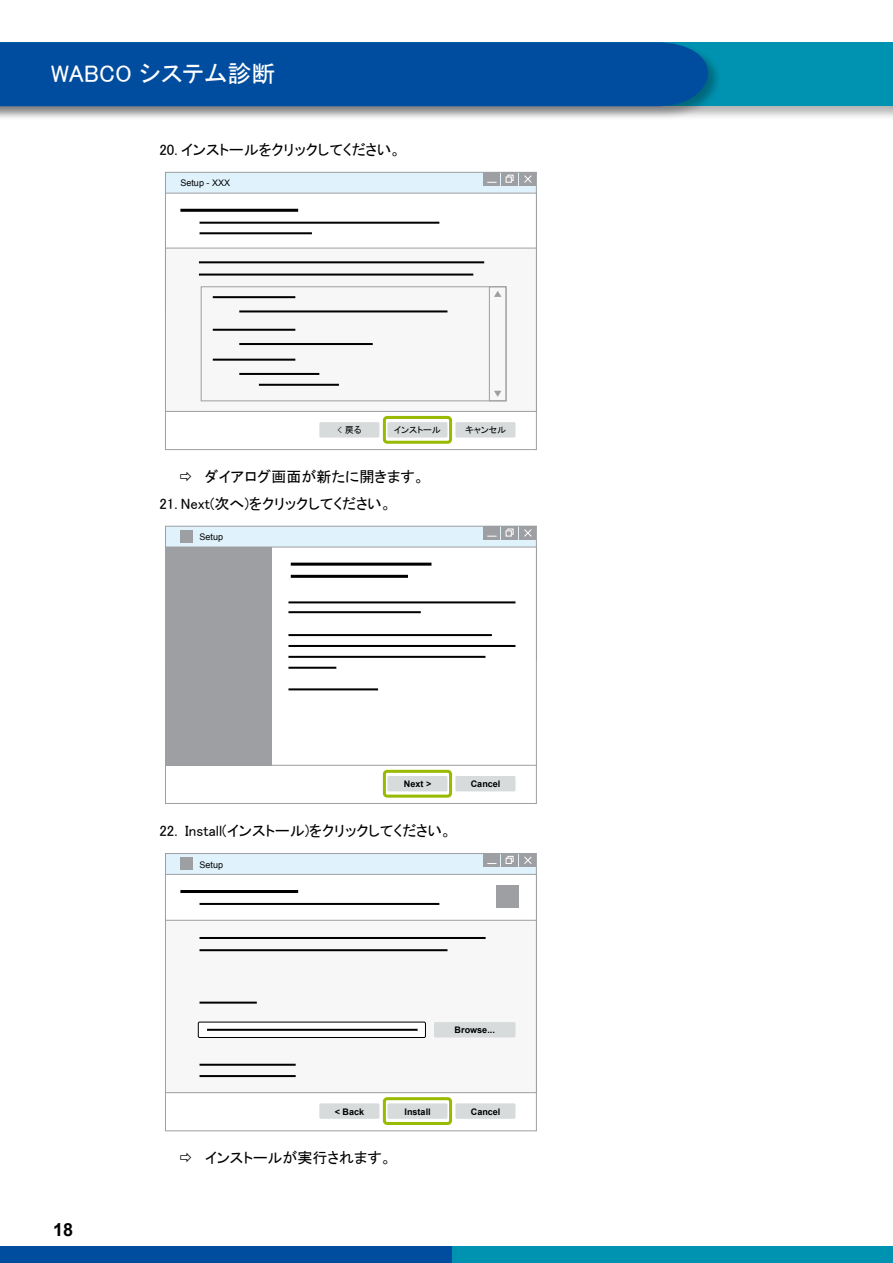
<style>
.page{position:relative;width:893px;height:1263px;background:#fff}
.page>*{position:absolute;margin:0;border:0;box-sizing:border-box;transform-origin:0 0}
.t1{font:24px "MS P Gothic";color:#fff}
.t2{font:700 18px "Arial";color:#000}
.t3{font:15px "MS P Gothic";color:#000}
.t4{font:700 9px "Arial";color:#000}
.t5{font:9px "Arial";color:#000}
.t6{font:9px "MS P Gothic";color:#000}
</style>
<div class="page">
<div style="left:0;top:1246px;width:453px;height:17px;background:#004d9f"></div>
<div style="left:453px;top:1246px;width:440px;height:17px;background:#0093b1"></div>
<div style="left:0;top:40px;width:893px;height:80px;background:#000;opacity:.3"></div>
<div style="left:0;top:43px;width:893px;height:63px;background:#0093b1"></div>
<div style="left:0;top:40px;width:722px;height:81px;background:#000;opacity:.3"></div>
<div style="left:0;top:42px;width:708px;height:64px;background:#004d9f"></div>
<hr style="left:889px;top:40px;width:4px;height:80px;background:#000;opacity:.3">
<hr style="left:892px;top:43px;width:1px;height:63px;background:#0093b1">
<div style="left:165px;top:172px;width:371px;height:134px;background:#e0f3fc"></div>
<div style="left:165px;top:193px;width:371px;height:257px;background:#fff"></div>
<div style="left:165px;top:248px;width:371px;height:163px;background:#f7f7f8"></div>
<div style="left:165px;top:248px;width:372px;height:164px;border:1px solid #9e9fa2"></div>
<hr style="left:180px;top:209px;width:118px;height:3px;background:#000">
<hr style="left:200px;top:222px;width:239px;height:2px;background:#000">
<hr style="left:200px;top:232px;width:112px;height:2px;background:#000">
<hr style="left:199px;top:261px;width:285px;height:2px;background:#000">
<hr style="left:199px;top:274px;width:274px;height:2px;background:#000">
<div style="left:383px;top:416px;width:69px;height:28px;border:3px solid #98ba00;border-radius:3px"></div>
<div style="left:387px;top:422px;width:60px;height:15px;background:#d8dbdc"></div>
<div style="left:319px;top:422px;width:60px;height:15px;background:#d8dbdc"></div>
<div style="left:455px;top:422px;width:60px;height:15px;background:#d8dbdc"></div>
<div style="left:519px;top:172px;width:17px;height:14px;background:#9e9fa2"></div>
<div style="left:501px;top:172px;width:17px;height:14px;background:#9e9fa2"></div>
<div style="left:483px;top:172px;width:17px;height:14px;background:#9e9fa2"></div>
<svg style="left:524px;top:175px;width:8px;height:8px"></svg>
<div style="left:507px;top:175px;width:7px;height:6px;border:1px solid #fff"></div>
<div style="left:506px;top:176px;width:6px;height:7px;border:1px solid #fff"></div>
<div style="left:201px;top:286px;width:306px;height:115px;border:1px solid #9e9fa2"></div>
<hr style="left:213px;top:296px;width:82px;height:2px;background:#000">
<hr style="left:239px;top:310px;width:208px;height:2px;background:#000">
<hr style="left:213px;top:329px;width:82px;height:2px;background:#000">
<hr style="left:239px;top:343px;width:134px;height:2px;background:#000">
<hr style="left:213px;top:359px;width:82px;height:2px;background:#000">
<hr style="left:239px;top:373px;width:80px;height:2px;background:#000">
<hr style="left:259px;top:384px;width:80px;height:2px;background:#000">
<div style="left:489px;top:286px;width:18px;height:115px;border:1px solid #9e9fa2"></div>
<svg style="left:494px;top:291px;width:7px;height:6px"></svg>
<svg style="left:494px;top:391px;width:7px;height:6px"></svg>
<div style="left:165px;top:526px;width:371px;height:134px;background:#e0f3fc"></div>
<div style="left:165px;top:547px;width:371px;height:256px;background:#fff"></div>
<div style="left:165px;top:546px;width:372px;height:258px;border:1px solid #9e9fa2"></div>
<hr style="left:291px;top:563px;width:140px;height:3px;background:#000">
<hr style="left:291px;top:575px;width:117px;height:3px;background:#000">
<div style="left:383px;top:770px;width:69px;height:28px;border:3px solid #98ba00;border-radius:3px"></div>
<div style="left:387px;top:776px;width:60px;height:15px;background:#d8dbdc"></div>
<div style="left:455px;top:776px;width:60px;height:15px;background:#d8dbdc"></div>
<div style="left:519px;top:526px;width:17px;height:14px;background:#9e9fa2"></div>
<div style="left:501px;top:526px;width:17px;height:14px;background:#9e9fa2"></div>
<div style="left:483px;top:526px;width:17px;height:14px;background:#9e9fa2"></div>
<svg style="left:524px;top:529px;width:8px;height:8px"></svg>
<div style="left:507px;top:528px;width:7px;height:7px;border:1px solid #fff"></div>
<div style="left:506px;top:530px;width:6px;height:7px;border:1px solid #fff"></div>
<div style="left:180px;top:530px;width:13px;height:12px;background:#9e9fa2"></div>
<hr style="left:165px;top:765px;width:371px;height:1px;background:#9e9fa2">
<div style="left:165px;top:547px;width:107px;height:218px;background:#9e9fa2"></div>
<hr style="left:288px;top:601px;width:227px;height:2px;background:#000">
<hr style="left:288px;top:611px;width:133px;height:2px;background:#000">
<hr style="left:288px;top:634px;width:204px;height:2px;background:#000">
<hr style="left:288px;top:645px;width:227px;height:2px;background:#000">
<hr style="left:288px;top:656px;width:197px;height:2px;background:#000">
<hr style="left:288px;top:667px;width:48px;height:2px;background:#000">
<hr style="left:288px;top:688px;width:90px;height:2px;background:#000">
<div style="left:165px;top:853px;width:371px;height:135px;background:#e0f3fc"></div>
<div style="left:165px;top:874px;width:371px;height:257px;background:#fff"></div>
<div style="left:519px;top:853px;width:17px;height:14px;background:#9e9fa2"></div>
<div style="left:501px;top:853px;width:17px;height:14px;background:#9e9fa2"></div>
<div style="left:483px;top:853px;width:17px;height:14px;background:#9e9fa2"></div>
<svg style="left:524px;top:856px;width:8px;height:8px"></svg>
<div style="left:507px;top:856px;width:7px;height:6px;border:1px solid #fff"></div>
<svg style="left:506px;top:858px;width:6px;height:6px"></svg>
<div style="left:165px;top:920px;width:371px;height:173px;background:#f7f7f8"></div>
<div style="left:165px;top:920px;width:372px;height:173px;border:1px solid #9e9fa2"></div>
<hr style="left:180px;top:890px;width:118px;height:3px;background:#000">
<hr style="left:200px;top:903px;width:239px;height:2px;background:#000">
<hr style="left:200px;top:1075px;width:96px;height:2px;background:#000">
<hr style="left:200px;top:1064px;width:96px;height:2px;background:#000">
<hr style="left:199px;top:937px;width:287px;height:2px;background:#000">
<hr style="left:199px;top:949px;width:248px;height:2px;background:#000">
<hr style="left:199px;top:1001px;width:58px;height:3px;background:#000">
<div style="left:383px;top:1097px;width:69px;height:28px;border:3px solid #98ba00;border-radius:3px"></div>
<div style="left:387px;top:1103px;width:60px;height:16px;background:#d8dbdc"></div>
<div style="left:319px;top:1103px;width:60px;height:16px;background:#d8dbdc"></div>
<div style="left:455px;top:1103px;width:60px;height:16px;background:#d8dbdc"></div>
<div style="left:434px;top:1022px;width:81px;height:15px;background:#d8dbdc"></div>
<div style="left:198px;top:1022px;width:227px;height:15px;background:#fff"></div>
<div style="left:198px;top:1021px;width:228px;height:17px;border:1px solid #000"></div>
<hr style="left:207px;top:1029px;width:211px;height:2px;background:#000">
<div style="left:180px;top:857px;width:13px;height:13px;background:#9e9fa2"></div>
<div style="left:497px;top:885px;width:22px;height:23px;background:#9e9fa2"></div>
<h1 class="t1" style="left:51px;top:62px;width:226px">WABCO システム診断</h1>
<p class="t3" style="left:159px;top:142px;width:243px">20. インストールをクリックしてください。</p>
<p class="t5" style="left:180px;top:177px;width:51px">Setup - XXX</p>
<p class="t6" style="left:337px;top:425px;width:26px">&lt; 戻る</p>
<p class="t6" style="left:394px;top:425px;width:49px">インストール</p>
<p class="t6" style="left:465px;top:425px;width:43px">キャンセル</p>
<p class="t3" style="left:205px;top:469px;width:222px">ダイアログ画面が新たに開きます。</p>
<p class="t3" style="left:159px;top:496px;width:234px">21. Next(次へ)をクリックしてください。</p>
<p class="t5" style="left:200px;top:531px;width:25px">Setup</p>
<p class="t4" style="left:404px;top:778px;width:29px">Next &gt;</p>
<p class="t4" style="left:471px;top:778px;width:31px">Cancel</p>
<p class="t3" style="left:159px;top:823px;width:294px">22. Install(インストール)をクリックしてください。</p>
<p class="t5" style="left:200px;top:858px;width:25px">Setup</p>
<p class="t4" style="left:455px;top:1024px;width:42px">Browse...</p>
<p class="t4" style="left:335px;top:1105px;width:31px">&lt; Back</p>
<p class="t4" style="left:405px;top:1105px;width:28px">Install</p>
<p class="t4" style="left:471px;top:1105px;width:31px">Cancel</p>
<p class="t2" style="left:53px;top:1217px;width:22px">18</p>
<p class="t3" style="left:205px;top:1150px;width:189px">インストールが実行されます。</p>
</div>
